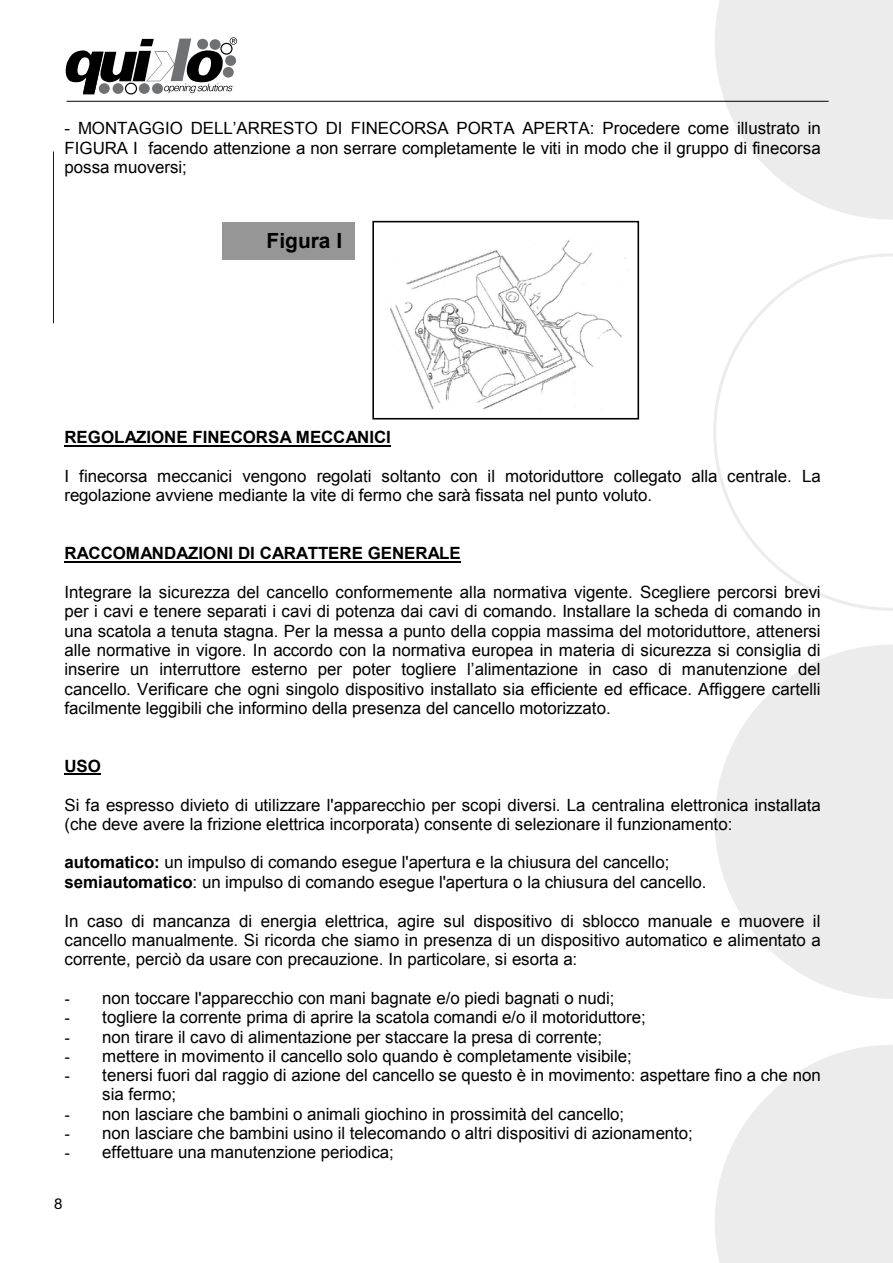
<style>
.page{position:relative;width:893px;height:1263px;background:#fff}
.page>*{position:absolute;margin:0;border:0;box-sizing:border-box;transform-origin:0 0}
.t1{font:700 20.85px "Arial";letter-spacing:.005em;color:#000}
.t2{font:16.95px/19.4px "Arial";letter-spacing:-.005em;color:#000}
.t3{font:700 16.95px "Arial";color:#000}
.s1{font-weight:700}
.s2{font-family:"Times New Roman"}
</style>
<div class="page">
<svg style="left:713px;top:253px;width:179px;height:358px"></svg>
<svg style="left:715px;top:645px;width:177px;height:354px;fill:#ececed"></svg>
<div style="left:125px;top:83px;width:12px;height:12px;border:1px solid #000;border-radius:50%"></div>
<svg style="left:66px;top:37px;width:171px;height:57px"></svg>
<hr style="left:67px;top:101px;width:762px;height:1px;background:#000">
<svg style="left:715px;top:0;width:178px;height:220px"></svg>
<svg style="left:892px;top:645px;width:1px;height:354px"></svg>
<svg style="left:715px;top:1045px;width:178px;height:218px"></svg>
<hr style="left:64px;top:445px;width:327px;height:2px;background:#000">
<hr style="left:64px;top:561px;width:397px;height:2px;background:#000">
<hr style="left:64px;top:774px;width:37px;height:1px;background:#000">
<div style="left:222px;top:222px;width:132px;height:37px;background:#969696"></div>
<div style="left:372px;top:221px;width:267px;height:198px;border:2px solid #000"></div>
<img style="left:389px;top:240px;width:240px;height:170px">
<p class="t2" style="left:64px;top:119px;width:758px;text-align:justify">- MONTAGGIO DELL’ARRESTO DI FINECORSA PORTA APERTA: Procedere come illustrato in FIGURA I facendo attenzione a non serrare completamente le viti in modo che il gruppo di finecorsa possa muoversi;</p>
<p class="t1" style="left:267px;top:227px;width:77px">Figura I</p>
<p class="t3" style="left:64px;top:426px;width:328px">REGOLAZIONE FINECORSA MECCANICI</p>
<p class="t2" style="left:64px;top:467px;width:758px">I finecorsa meccanici vengono regolati soltanto con il motoriduttore collegato alla centrale. La regolazione avviene mediante la vite di fermo che sarà fissata nel punto voluto.</p>
<p class="t3" style="left:64px;top:542px;width:398px">RACCOMANDAZIONI DI CARATTERE GENERALE</p>
<p class="t2" style="left:64px;top:583px;width:758px;text-align:justify">Integrare la sicurezza del cancello conformemente alla normativa vigente. Scegliere percorsi brevi per i cavi e tenere separati i cavi di potenza dai cavi di comando. Installare la scheda di comando in una scatola a tenuta stagna. Per la messa a punto della coppia massima del motoriduttore, attenersi alle normative in vigore. In accordo con la normativa europea in materia di sicurezza si consiglia di inserire un interruttore esterno per poter togliere l’alimentazione in caso di manutenzione del cancello. Verificare che ogni singolo dispositivo installato sia efficiente ed efficace. Affiggere cartelli facilmente leggibili che informino della presenza del cancello motorizzato.</p>
<p class="t3" style="left:64px;top:755px;width:38px">USO</p>
<p class="t2" style="left:64px;top:795px;width:758px">Si fa espresso divieto di utilizzare l'apparecchio per scopi diversi. La centralina elettronica installata (che deve avere la frizione elettrica incorporata) consente di selezionare il funzionamento:</p>
<p class="t2" style="left:64px;top:853px;width:643px"><span class="s1">automatico:</span> un impulso di comando esegue l'apertura e la chiusura del cancello; <span class="s1">semiautomatico</span>: un impulso di comando esegue l'apertura o la chiusura del cancello.</p>
<p class="t2" style="left:64px;top:911px;width:758px;text-align:justify">In caso di mancanza di energia elettrica, agire sul dispositivo di sblocco manuale e muovere il cancello manualmente. Si ricorda che siamo in presenza di un dispositivo automatico e alimentato a corrente, perciò da usare con precauzione. In particolare, si esorta a:</p>
<p class="t2" style="left:64px;top:988px;width:552px"><span class="s2">-</span> non toccare l'apparecchio con mani bagnate e/o piedi bagnati o nudi;</p>
<p class="t2" style="left:64px;top:1008px;width:583px"><span class="s2">-</span> togliere la corrente prima di aprire la scatola comandi e/o il motoriduttore;</p>
<p class="t2" style="left:64px;top:1027px;width:539px"><span class="s2">-</span> non tirare il cavo di alimentazione per staccare la presa di corrente;</p>
<p class="t2" style="left:64px;top:1046px;width:569px"><span class="s2">-</span> mettere in movimento il cancello solo quando è completamente visibile;</p>
<p class="t2" style="left:102px;top:1065px;width:720px;text-indent:-38px"><span class="s2">-</span> tenersi fuori dal raggio di azione del cancello se questo è in movimento: aspettare fino a che non sia fermo;</p>
<p class="t2" style="left:64px;top:1104px;width:561px"><span class="s2">-</span> non lasciare che bambini o animali giochino in prossimità del cancello;</p>
<p class="t2" style="left:64px;top:1123px;width:630px"><span class="s2">-</span> non lasciare che bambini usino il telecomando o altri dispositivi di azionamento;</p>
<p class="t2" style="left:64px;top:1143px;width:331px"><span class="s2">-</span> effettuare una manutenzione periodica;</p>
</div>
